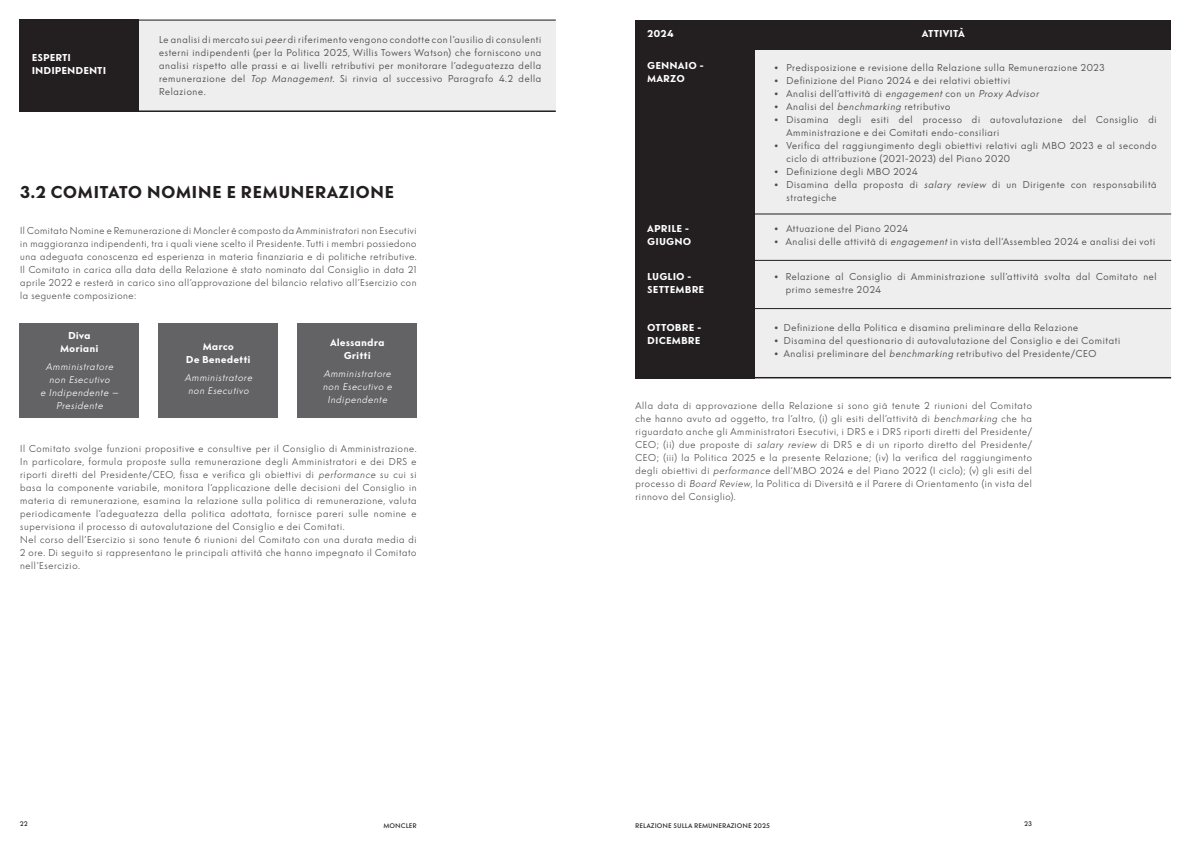
<style>
.page{position:relative;width:1191px;height:842px;background:#fff}
.page>*{position:absolute;margin:0;border:0;box-sizing:border-box;transform-origin:0 0}
.t1{font:700 18px "Moncler Gothic";letter-spacing:.01em;color:#231f20}
.t2{font:300 10.5px/13px "Moncler Gothic";color:#4b4c4d;text-align:justify}
.t3{font:10.5px/13px "Moncler Gothic";color:#4b4c4d}
.t4{font:700 10.5px/13px "Moncler Gothic";color:#fff}
.t5{font:italic 300 10.5px/13px "Moncler Gothic";color:#fff;text-align:center}
.t6{font:700 10.5px "Moncler Gothic";color:#4b4c4d}
.t7{font:500 7px "Moncler Gothic";color:#231f20}
.s1{font-style:italic}
.s2{font-weight:700}
</style>
<div class="page">
<div style="left:635px;top:46px;width:536px;height:331px;background:#eeeeef"></div>
<hr style="left:635px;top:214px;width:536px;height:1px;background:#231f20">
<hr style="left:635px;top:260px;width:536px;height:1px;background:#231f20">
<hr style="left:635px;top:308px;width:536px;height:1px;background:#231f20">
<hr style="left:635px;top:377px;width:536px;height:1px;background:#231f20">
<div style="left:635px;top:46px;width:119px;height:332px;background:#231f20"></div>
<div style="left:635px;top:20px;width:536px;height:30px;background:#231f20"></div>
<div style="left:20px;top:20px;width:536px;height:92px;background:#eeeeef"></div>
<hr style="left:20px;top:20px;width:536px;height:1px;background:#231f20">
<hr style="left:20px;top:110px;width:536px;height:2px;background:#231f20">
<div style="left:20px;top:20px;width:119px;height:92px;background:#231f20"></div>
<div style="left:20px;top:323px;width:119px;height:95px;background:#636366"></div>
<div style="left:159px;top:323px;width:119px;height:95px;background:#636366"></div>
<div style="left:298px;top:323px;width:119px;height:95px;background:#636366"></div>
<p class="t4" style="left:32px;top:51px;width:76px">ESPERTI<br>INDIPENDENTI</p>
<p class="t3" style="left:159px;top:33px;width:384px;text-align:justify">Le analisi di mercato sui <span class="s1">peer</span>di riferimento vengono condotte con l’ausilio di consulenti esterni indipendenti (per la Politica 2025, Willis Towers Watson) che forniscono una analisi rispetto alle prassi e ai livelli retributivi per monitorare l’adeguatezza della remunerazione del <span class="s1">Top Management.</span> Si rinvia al successivo Paragrafo 4.2 della Relazione.</p>
<p class="t1" style="left:20px;top:181px;width:376px">3.2 COMITATO NOMINE E REMUNERAZIONE</p>
<p class="t2" style="left:20px;top:224px;width:399px">Il Comitato Nomine e Remunerazione di Moncler è composto da Amministratori non Esecutivi in maggioranza indipendenti, tra i quali viene scelto il Presidente. Tutti i membri possiedono una adeguata conoscenza ed esperienza in materia finanziaria e di politiche retributive.<br>Il Comitato in carica alla data della Relazione è stato nominato dal Consiglio in data 21 aprile 2022 e resterà in carico sino all’approvazione del bilancio relativo all’Esercizio con la seguente composizione:</p>
<p class="t4" style="left:68px;top:329px;width:24px">Diva</p>
<p class="t4" style="left:60px;top:342px;width:40px">Moriani</p>
<p class="t5" style="left:40px;top:360px;width:82px">Amministratore non Esecutivo<br>e Indipendente –<br>Presidente</p>
<p class="t4" style="left:203px;top:340px;width:33px">Marco</p>
<p class="t4" style="left:186px;top:353px;width:66px">De Benedetti</p>
<p class="t5" style="left:184px;top:371px;width:71px">Amministratore non Esecutivo</p>
<p class="t4" style="left:330px;top:336px;width:56px">Alessandra</p>
<p class="t4" style="left:344px;top:349px;width:28px">Gritti</p>
<p class="t5" style="left:322px;top:367px;width:73px">Amministratore non Esecutivo e<br>Indipendente</p>
<p class="t2" style="left:20px;top:442px;width:399px">Il Comitato svolge funzioni propositive e consultive per il Consiglio di Amministrazione.<br>In particolare, formula proposte sulla remunerazione degli Amministratori e dei DRS e riporti diretti del Presidente/CEO, fissa e verifica gli obiettivi di <span class="s1">performance</span> su cui si basa la componente variabile, monitora l’applicazione delle decisioni del Consiglio in materia di remunerazione, esamina la relazione sulla politica di remunerazione, valuta periodicamente l’adeguatezza della politica adottata, fornisce pareri sulle nomine e supervisiona il processo di autovalutazione del Consiglio e dei Comitati.</p>
<p class="t2" style="left:20px;top:533px;width:398px">Nel corso dell’Esercizio si sono tenute 6 riunioni del Comitato con una durata media di 2 ore. Di seguito si rappresentano le principali attività che hanno impegnato il Comitato nell’Esercizio.</p>
<p class="t4" style="left:647px;top:27px;width:28px">2024</p>
<p class="t4" style="left:922px;top:27px;width:44px">ATTIVITÀ</p>
<p class="t4" style="left:647px;top:59px;width:58px">GENNAIO -</p>
<p class="t4" style="left:647px;top:72px;width:39px">MARZO</p>
<p class="t4" style="left:647px;top:222px;width:43px">APRILE -</p>
<p class="t4" style="left:647px;top:235px;width:45px">GIUGNO</p>
<p class="t4" style="left:647px;top:270px;width:46px">LUGLIO -</p>
<p class="t4" style="left:647px;top:283px;width:59px">SETTEMBRE</p>
<p class="t4" style="left:647px;top:321px;width:56px">OTTOBRE -</p>
<p class="t4" style="left:647px;top:334px;width:55px">DICEMBRE</p>
<p class="t6" style="left:774px;top:61px;width:6px">•</p>
<p class="t6" style="left:774px;top:74px;width:6px">•</p>
<p class="t6" style="left:774px;top:87px;width:6px">•</p>
<p class="t6" style="left:774px;top:100px;width:6px">•</p>
<p class="t6" style="left:774px;top:113px;width:6px">•</p>
<p class="t6" style="left:774px;top:139px;width:6px">•</p>
<p class="t6" style="left:774px;top:165px;width:6px">•</p>
<p class="t6" style="left:774px;top:178px;width:6px">•</p>
<p class="t3" style="left:786px;top:61px;width:320px">Predisposizione e revisione della Relazione sulla Remunerazione 2023</p>
<p class="t3" style="left:786px;top:74px;width:226px">Definizione del Piano 2024 e dei relativi obiettivi</p>
<p class="t3" style="left:786px;top:87px;width:256px">Analisi dell’attività di <span class="s1">engagement</span> con un <span class="s1">Proxy Advisor</span></p>
<p class="t3" style="left:786px;top:100px;width:166px">Analisi del <span class="s1">benchmarking</span> retributivo</p>
<p class="t3" style="left:786px;top:113px;width:372px">Disamina degli esiti del processo di autovalutazione del Consiglio di<br>Amministrazione e dei Comitati endo-consiliari</p>
<p class="t3" style="left:786px;top:139px;width:372px">Verifica del raggiungimento degli obiettivi relativi agli MBO 2023 e al secondo ciclo di attribuzione (2021-2023) del Piano 2020</p>
<p class="t3" style="left:786px;top:165px;width:133px">Definizione degli MBO 2024</p>
<p class="t3" style="left:786px;top:178px;width:372px">Disamina della proposta di <span class="s1">salary review</span> di un Dirigente con responsabilità strategiche</p>
<p class="t3" style="left:774px;top:222px;width:136px"><span class="s2">•</span> Attuazione del Piano 2024</p>
<p class="t3" style="left:774px;top:235px;width:383px"><span class="s2">•</span> Analisi delle attività di <span class="s1">engagement</span>in vista dell’Assemblea 2024 e analisi dei voti</p>
<p class="t3" style="left:785px;top:270px;width:373px;text-indent:-11px"><span class="s2">•</span> Relazione al Consiglio di Amministrazione sull'attività svolta dal Comitato nel primo semestre 2024</p>
<p class="t3" style="left:774px;top:321px;width:306px"><span class="s2">•</span> Definizione della Politica e disamina preliminare della Relazione</p>
<p class="t3" style="left:774px;top:334px;width:348px"><span class="s2">•</span> Disamina del questionario di autovalutazione del Consiglio e dei Comitati</p>
<p class="t3" style="left:774px;top:347px;width:324px"><span class="s2">•</span> Analisi preliminare del <span class="s1">benchmarking</span> retributivo del Presidente/CEO</p>
<p class="t2" style="left:635px;top:399px;width:399px">Alla data di approvazione della Relazione si sono già tenute 2 riunioni del Comitato che hanno avuto ad oggetto, tra l’altro, (i) gli esiti dell’attività di <span class="s1">benchmarking</span> che ha riguardato anche gli Amministratori Esecutivi, i DRS e i DRS riporti diretti del Presidente/ CEO; (ii) due proposte di <span class="s1">salary review</span> di DRS e di un riporto diretto del Presidente/ CEO; (iii) la Politica 2025 e la presente Relazione; (iv) la verifica del raggiungimento degli obiettivi di <span class="s1">performance</span> dell’MBO 2024 e del Piano 2022 (I ciclo); (v) gli esiti del processo di <span class="s1">Board Review</span>, la Politica di Diversità e il Parere di Orientamento (in vista del rinnovo del Consiglio).</p>
<p class="t7" style="left:20px;top:819px;width:10px">22</p>
<p class="t7" style="left:383px;top:822px;width:35px">MONCLER</p>
<p class="t7" style="left:1024px;top:819px;width:9px">23</p>
<p class="t7" style="left:635px;top:822px;width:136px">RELAZIONE SULLA REMUNERAZIONE 2025</p>
</div>
